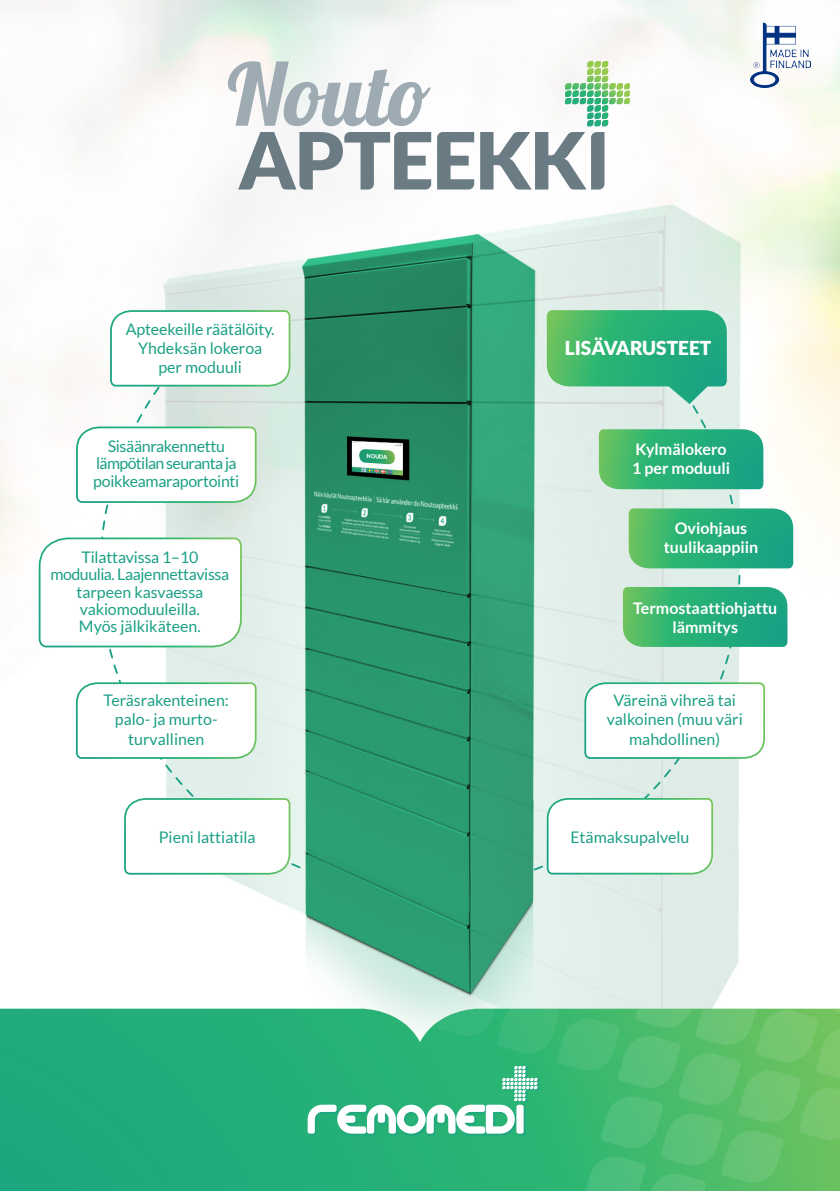
<style>
.page{position:relative;width:840px;height:1191px;background:#fff}
.page>*{position:absolute;margin:0;border:0;box-sizing:border-box;transform-origin:0 0}
.t1{font:900 19.2px "Lato";color:#fff}
.t2{font:16px/17.2px "Lato";letter-spacing:-.01em;color:#1ba085;text-align:center}
.t3{font:700 16px/19.2px "Lato";color:#fff;text-align:center}
</style>
<div class="page">
<img style="left:0;top:0;width:839px;height:1008px">
<div style="left:0;top:1008px;width:307px;height:183px;background:#22ab7b"></div>
<svg style="left:307px;top:1008px;width:532px;height:183px;background:#4dbd7a"></svg>
<svg style="left:228px;top:61px;width:202px;height:65px"></svg>
<svg style="left:238px;top:132px;width:366px;height:57px"></svg>
<svg style="left:565px;top:61px;width:64px;height:65px"></svg>
<div style="left:531px;top:568px;width:210px;height:324px;background:#e0eee9"></div>
<svg style="left:99px;top:648px;width:209px;height:244px"></svg>
<svg style="left:622px;top:587px;width:165px;height:60px;background:#32b178"></svg>
<svg style="left:75px;top:681px;width:182px;height:78px"></svg>
<svg style="left:38px;top:309px;width:270px;height:339px"></svg>
<svg style="left:583px;top:681px;width:182px;height:78px"></svg>
<svg style="left:123px;top:797px;width:168px;height:78px"></svg>
<svg style="left:531px;top:310px;width:261px;height:258px;background:#8ad0b0"></svg>
<svg style="left:545px;top:797px;width:168px;height:78px"></svg>
<img style="left:749px;top:22px;width:61px;height:65px">
<p class="t2" style="left:126px;top:320px;width:150px">Apteekeille räätälöity.</p>
<p class="t2" style="left:138px;top:338px;width:126px;line-height:19.2px">Yhdeksän lokeroa per moduuli</p>
<p class="t2" style="left:93px;top:437px;width:147px">Sisäänrakennettu lämpötilan seuranta ja poikkeamaraportointi</p>
<p class="t2" style="left:50px;top:548px;width:180px">Tilattavissa 1–10 moduulia. Laajennettavissa tarpeen kasvaessa vakiomoduuleilla.<br>Myös jälkikäteen.</p>
<p class="t2" style="left:103px;top:691px;width:127px;line-height:19.2px">Teräsrakenteinen: palo- ja murto&shy;turvallinen</p>
<p class="t2" style="left:159px;top:828px;width:98px">Pieni lattiatila</p>
<p class="t1" style="left:564px;top:337px;width:148px">LISÄVARUSTEET</p>
<p class="t3" style="left:631px;top:439px;width:99px;text-align:left">Kylmälokero<br>1 per moduuli</p>
<p class="t3" style="left:663px;top:518px;width:96px">Oviohjaus tuulikaappiin</p>
<p class="t3" style="left:632px;top:598px;width:146px">Termostaattiohjattu lämmitys</p>
<p class="t2" style="left:606px;top:691px;width:137px;line-height:19.2px">Väreinä vihreä tai valkoinen (muu väri mahdollinen)</p>
<p class="t2" style="left:570px;top:828px;width:121px">Etämaksupalvelu</p>
</div>
